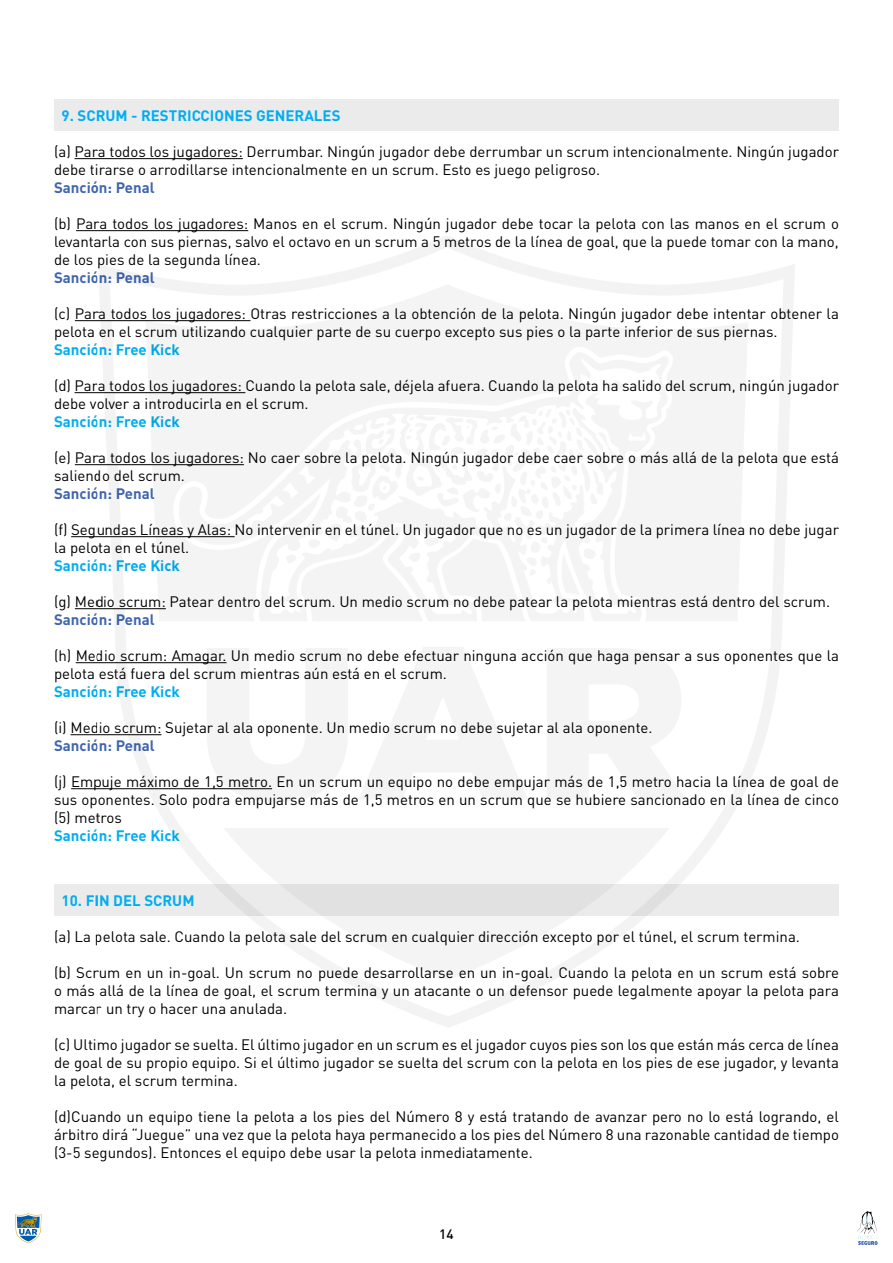
<style>
.page{position:relative;width:893px;height:1263px;background:#fff}
.page>*{position:absolute;margin:0;border:0;box-sizing:border-box;transform-origin:0 0}
.t1{font:15px/18px "DIN Pro";color:#000}
.t2{font:700 15px "DIN Pro";color:#00aeef}
.t3{font:700 15px "DIN Pro";color:#4065af}
.t4{font:500 13.5px "DIN Pro";color:#000}
</style>
<div class="page">
<div style="left:54px;top:99px;width:785px;height:31px;background:#ebebec"></div>
<div style="left:54px;top:884px;width:785px;height:31px;background:#ebebec"></div>
<hr style="left:75px;top:158px;width:168px;height:1px;background:#000">
<hr style="left:76px;top:230px;width:172px;height:1px;background:#000">
<hr style="left:75px;top:320px;width:175px;height:1px;background:#000">
<hr style="left:75px;top:392px;width:170px;height:1px;background:#000">
<hr style="left:75px;top:464px;width:169px;height:1px;background:#000">
<hr style="left:71px;top:536px;width:164px;height:1px;background:#000">
<hr style="left:75px;top:608px;width:91px;height:1px;background:#000">
<hr style="left:76px;top:662px;width:151px;height:1px;background:#000">
<hr style="left:70px;top:734px;width:91px;height:1px;background:#000">
<hr style="left:71px;top:788px;width:201px;height:1px;background:#000">
<svg style="left:857px;top:1211px;width:21px;height:34px"></svg>
<svg style="left:15px;top:1213px;width:26px;height:30px"></svg>
<svg style="left:98px;top:236px;width:697px;height:791px"></svg>
<svg style="left:109px;top:247px;width:675px;height:769px"></svg>
<svg style="left:145px;top:284px;width:603px;height:337px;fill:#f4f4f4"></svg>
<svg style="left:224px;top:828px;width:445px;height:152px;fill:#f4f4f4"></svg>
<svg style="left:173px;top:351px;width:496px;height:270px;fill:#f4f4f4"></svg>
<svg style="left:210px;top:359px;width:452px;height:256px;fill:#f4f4f4"></svg>
<svg style="left:207px;top:647px;width:479px;height:155px;fill:#f4f4f4"></svg>
<p class="t2" style="left:62px;top:105px;width:280px">9. SCRUM - RESTRICCIONES GENERALES</p>
<p class="t1" style="left:54px;top:142px;width:786px">(a) Para todos los jugadores: Derrumbar. Ningún jugador debe derrumbar un scrum intencionalmente. Ningún jugador debe tirarse o arrodillarse intencionalmente en un scrum. Esto es juego peligroso.</p>
<p class="t3" style="left:54px;top:177px;width:102px">Sanción: Penal</p>
<p class="t1" style="left:54px;top:214px;width:786px;text-align:justify">(b) Para todos los jugadores: Manos en el scrum. Ningún jugador debe tocar la pelota con las manos en el scrum o levantarla con sus piernas, salvo el octavo en un scrum a 5 metros de la línea de goal, que la puede tomar con la mano, de los pies de la segunda línea.</p>
<p class="t3" style="left:54px;top:267px;width:102px">Sanción: Penal</p>
<p class="t1" style="left:54px;top:304px;width:786px">(c) Para todos los jugadores: Otras restricciones a la obtención de la pelota. Ningún jugador debe intentar obtener la pelota en el scrum utilizando cualquier parte de su cuerpo excepto sus pies o la parte inferior de sus piernas.</p>
<p class="t2" style="left:54px;top:339px;width:128px">Sanción: Free Kick</p>
<p class="t1" style="left:54px;top:376px;width:786px">(d) Para todos los jugadores: Cuando la pelota sale, déjela afuera. Cuando la pelota ha salido del scrum, ningún jugador debe volver a introducirla en el scrum.</p>
<p class="t2" style="left:54px;top:411px;width:128px">Sanción: Free Kick</p>
<p class="t1" style="left:54px;top:448px;width:786px">(e) Para todos los jugadores: No caer sobre la pelota. Ningún jugador debe caer sobre o más allá de la pelota que está saliendo del scrum.</p>
<p class="t3" style="left:54px;top:483px;width:102px">Sanción: Penal</p>
<p class="t1" style="left:54px;top:520px;width:786px">(f) Segundas Líneas y Alas: No intervenir en el túnel. Un jugador que no es un jugador de la primera línea no debe jugar la pelota en el túnel.</p>
<p class="t2" style="left:54px;top:555px;width:128px">Sanción: Free Kick</p>
<p class="t1" style="left:54px;top:592px;width:778px">(g) Medio scrum: Patear dentro del scrum. Un medio scrum no debe patear la pelota mientras está dentro del scrum.</p>
<p class="t3" style="left:54px;top:609px;width:102px">Sanción: Penal</p>
<p class="t1" style="left:54px;top:646px;width:786px">(h) Medio scrum: Amagar. Un medio scrum no debe efectuar ninguna acción que haga pensar a sus oponentes que la pelota está fuera del scrum mientras aún está en el scrum.</p>
<p class="t2" style="left:54px;top:681px;width:128px">Sanción: Free Kick</p>
<p class="t1" style="left:54px;top:718px;width:600px">(i) Medio scrum: Sujetar al ala oponente. Un medio scrum no debe sujetar al ala oponente.</p>
<p class="t3" style="left:54px;top:735px;width:102px">Sanción: Penal</p>
<p class="t1" style="left:54px;top:772px;width:786px;text-align:justify">(j) Empuje máximo de 1,5 metro. En un scrum un equipo no debe empujar más de 1,5 metro hacia la línea de goal de sus oponentes. Solo podra empujarse más de 1,5 metros en un scrum que se hubiere sancionado en la línea de cinco (5) metros</p>
<p class="t2" style="left:54px;top:825px;width:128px">Sanción: Free Kick</p>
<p class="t2" style="left:62px;top:890px;width:134px">10. FIN DEL SCRUM</p>
<p class="t1" style="left:54px;top:927px;width:747px">(a) La pelota sale. Cuando la pelota sale del scrum en cualquier dirección excepto por el túnel, el scrum termina.</p>
<p class="t1" style="left:54px;top:963px;width:786px;text-align:justify">(b) Scrum en un in-goal. Un scrum no puede desarrollarse en un in-goal. Cuando la pelota en un scrum está sobre o más allá de la línea de goal, el scrum termina y un atacante o un defensor puede legalmente apoyar la pelota para marcar un try o hacer una anulada.</p>
<p class="t1" style="left:54px;top:1035px;width:786px;text-align:justify">(c) Ultimo jugador se suelta. El último jugador en un scrum es el jugador cuyos pies son los que están más cerca de línea de goal de su propio equipo. Si el último jugador se suelta del scrum con la pelota en los pies de ese jugador, y levanta la pelota, el scrum termina.</p>
<p class="t1" style="left:54px;top:1107px;width:786px;text-align:justify">(d)Cuando un equipo tiene la pelota a los pies del Número 8 y está tratando de avanzar pero no lo está logrando, el árbitro dirá “Juegue” una vez que la pelota haya permanecido a los pies del Número 8 una razonable cantidad de tiempo (3-5 segundos). Entonces el equipo debe usar la pelota inmediatamente.</p>
<p class="t4" style="left:439px;top:1224px;width:16px">14</p>
</div>
